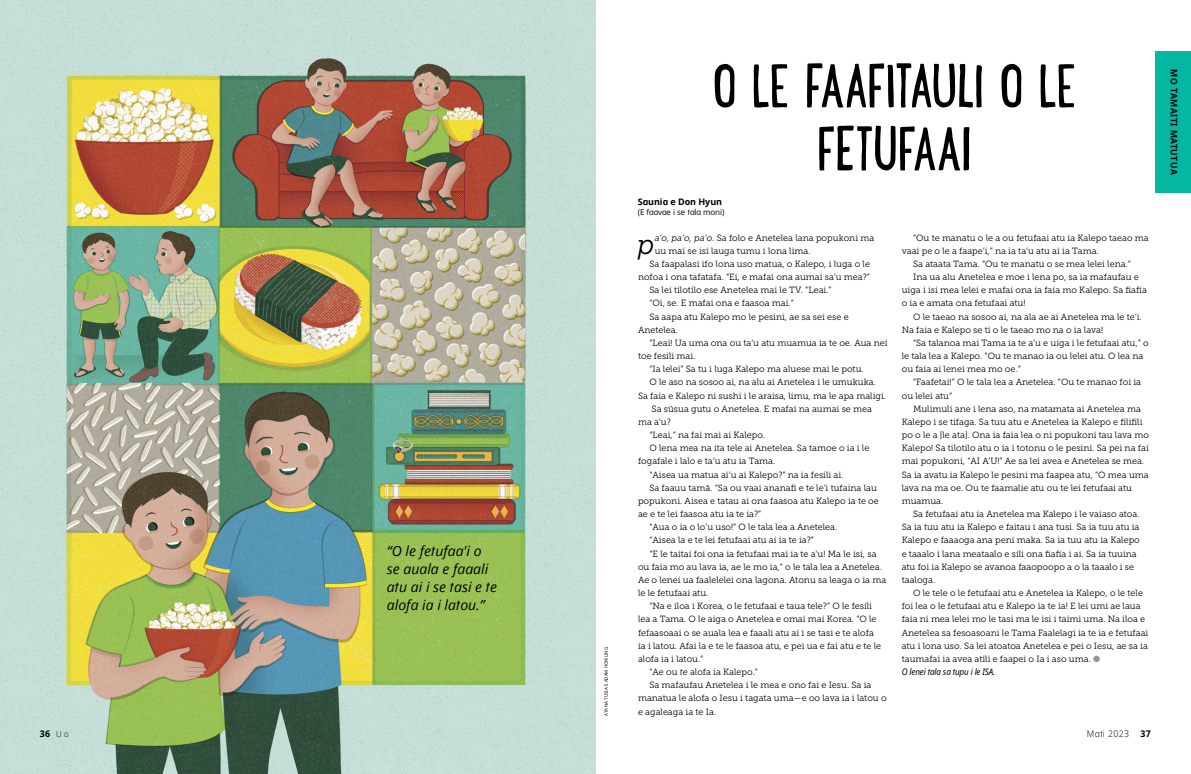
<style>
.page{position:relative;width:1191px;height:774px;background:#fff}
.page>*{position:absolute;margin:0;border:0;box-sizing:border-box;transform-origin:0 0}
.ARTCL_title{font:66px/63px "Lunch Box";letter-spacing:-.03em;color:#000;text-align:center}
.ARTCL_para_first{font:27.7px "Museo Slablds Lat 300 Italic";color:#000}
.ARTCL_kicker{font:italic 14px/18px "Dots Solidlds Lat";color:#000}
.t1{font:300 9.2px "Dots Solidlds Lat";letter-spacing:.05em;color:#000;scale:.95 1}
.t2{font:700 9.2px "Dots Solidlds Lat";color:#000;scale:.95 1}
.ARTCL_para{font:9px/13.2px "Museo Slablds Lat 300";color:#000}
.ARTCL_para_first-2{font:9px/13.2px "Museo Slablds Lat 300";color:#000}
.POP_para{font:italic 9px "Dots Solid Condlds Lat";letter-spacing:-.01em;color:#000}
.ARTCL-BY_para_first{font:700 9px "Dots Solidlds Lat";letter-spacing:.06em;color:#000;scale:.95 1}
.ARTCL-BY_para_first-2{font:700 9px "Dots Solidlds Lat";letter-spacing:-.005em;color:#000}
.ARTCL-BY_para{font:8px "Dots Solidlds Lat";letter-spacing:-.005em;color:#000}
.FIGimg-CRDT_para{font:4.5px "Dots Solidlds Lat";color:#000}
.s1{font-family:"Museo Slablds Lat 300 Italic"}
.s2{font-family:"Ding P Ilds Dpi";color:#939598}
.s3{font-weight:300;font-size:8.2px}
.s4{font-weight:700}
</style>
<div class="page">
<div style="left:1155px;top:51px;width:36px;height:142px;background:#05b6a3"></div>
<img style="left:0;top:0;width:596px;height:774px">
<img style="left:391px;top:440px;width:23px;height:14px">
<p class="ARTCL_title" style="left:712px;top:52px;width:366px">O LE FAAFITAULI O LE<br>FETUFAAI</p>
<p class="ARTCL_kicker" style="left:387px;top:542px;width:112px">“O le fetufaa'i o se auala e faaali atu ai i se tasi e te alofa ia i latou.”</p>
<p class="FIGimg-CRDT_para" style="left:603px;top:716px;width:71px;rotate:-90deg">ATA NA TUSIA E ADAM HOWLING</p>
<p class="ARTCL-BY_para_first-2" style="left:638px;top:195px;width:86px">Saunia e Don Hyun</p>
<p class="ARTCL-BY_para" style="left:638px;top:207px;width:88px">(E faavae i se tala moni)</p>
<p class="ARTCL_para_first" style="left:637px;top:223px;width:19px">p</p>
<p class="ARTCL_para_first-2" style="left:654px;top:230px;width:221px"><span class="s1">a’o, pa’o, pa’o.</span> Sa folo e Anetelea lana popukoni ma uu mai se isi lauga tumu i lona lima.</p>
<p class="ARTCL_para" style="left:638px;top:257px;width:233px;text-align:right">Sa faapalasi ifo lona uso matua, o Kalepo, i luga o le nofoa i ona tafatafa. “Ei, e mafai ona aumai sa’u mea?”</p>
<p class="ARTCL_para" style="left:649px;top:283px;width:184px">Sa lei tilotilo ese Anetelea mai le TV. “Leai.”</p>
<p class="ARTCL_para" style="left:649px;top:296px;width:146px">“Oi, se. E mafai ona e faasoa mai.”</p>
<p class="ARTCL_para" style="left:638px;top:309px;width:212px;text-indent:11px">Sa aapa atu Kalepo mo le pesini, ae sa sei ese e<br>Anetelea.</p>
<p class="ARTCL_para" style="left:638px;top:336px;width:251px;text-indent:11px">“Leai! Ua uma ona ou ta’u atu muamua ia te oe. Aua nei toe fesili mai.</p>
<p class="ARTCL_para" style="left:649px;top:362px;width:216px">“Ia lelei” Sa tu i luga Kalepo ma aluese mai le potu.</p>
<p class="ARTCL_para" style="left:638px;top:375px;width:249px;text-align:center">O le aso na sosoo ai, na alu ai Anetelea i le umukuka.<br>Sa faia e Kalepo ni sushi i le araisa, limu, ma le apa maligi.</p>
<p class="ARTCL_para" style="left:638px;top:402px;width:235px;text-indent:14px">Sa sūsua gutu o Anetelea. E mafai na aumai se mea ma a’u?</p>
<p class="ARTCL_para" style="left:649px;top:428px;width:117px">“Leai,” na fai mai ai Kalepo.</p>
<p class="ARTCL_para" style="left:638px;top:441px;width:233px;text-indent:11px">O lena mea na ita tele ai Anetelea. Sa tamoe o ia i le fogafale i lalo e ta’u atu ia Tama.</p>
<p class="ARTCL_para" style="left:649px;top:467px;width:196px">“Aisea ua matua ai’u ai Kalepo?” na ia fesili ai.</p>
<p class="ARTCL_para" style="left:638px;top:481px;width:242px;text-indent:11px">Sa faauu tamā. “Sa ou vaai ananafi e te le’i tufaina lau popukoni. Aisea e tatau ai ona faasoa atu Kalepo ia te oe ae e te lei faasoa atu ia te ia?”</p>
<p class="ARTCL_para" style="left:649px;top:520px;width:189px">“Aua o ia o lo’u uso!” O le tala lea a Anetelea.</p>
<p class="ARTCL_para" style="left:649px;top:533px;width:166px">“Aisea la e te lei fetufaai atu ai ia te ia?”</p>
<p class="ARTCL_para" style="left:638px;top:546px;width:250px;text-indent:11px">“E le taitai foi ona ia fetufaai mai ia te a’u! Ma le isi, sa ou faia mo au lava ia, ae le mo ia,” o le tala lea a Anetelea.<br>Ae o lenei ua faalelelei ona lagona. Atonu sa leaga o ia ma le le fetufaai atu.</p>
<p class="ARTCL_para" style="left:638px;top:599px;width:245px;text-indent:11px">“Na e iloa i Korea, o le fetufaai e taua tele?” O le fesili lea a Tama. O le aiga o Anetelea e omai mai Korea. “O le fefaasoaai o se auala lea e faaali atu ai i se tasi e te alofa ia i latou. Afai la e te le faasoa atu, e pei ua e fai atu e te le alofa ia i latou.”</p>
<p class="ARTCL_para" style="left:649px;top:665px;width:110px">“Ae ou <span class="s1">te</span> alofa ia Kalepo.”</p>
<p class="ARTCL_para" style="left:638px;top:678px;width:250px;text-indent:11px">Sa mafaufau Anetelea i le mea e ono fai e Iesu. Sa ia manatua le alofa o Iesu i tagata uma—e oo lava ia i latou o e agaleaga ia te Ia.</p>
<p class="ARTCL_para" style="left:901px;top:230px;width:248px;text-indent:11px">“Ou te manatu o le a ou fetufaai atu ia Kalepo taeao ma vaai pe o le a faape’i,” na ia ta’u atu ai ia Tama.</p>
<p class="ARTCL_para" style="left:913px;top:257px;width:219px">Sa ataata Tama. “Ou te manatu o se mea lelei lena.”</p>
<p class="ARTCL_para" style="left:901px;top:270px;width:247px;text-indent:11px">Ina ua alu Anetelea e moe i lena po, sa ia mafaufau e uiga i isi mea lelei e mafai ona ia faia mo Kalepo. Sa fiafia o ia e amata ona fetufaai atu!</p>
<p class="ARTCL_para" style="left:901px;top:309px;width:241px;text-indent:11px">O le taeao na sosoo ai, na ala ae ai Anetelea ma le te’i.<br>Na faia e Kalepo se ti o le taeao mo na o ia lava!</p>
<p class="ARTCL_para" style="left:901px;top:336px;width:248px;text-indent:11px">“Sa talanoa mai Tama ia te a’u e uiga i le fetufaai atu,” o le tala lea a Kalepo. “Ou te manao ia ou lelei atu. O lea na ou faia ai lenei mea mo oe.”</p>
<p class="ARTCL_para" style="left:901px;top:375px;width:241px;text-indent:11px">“Faafetai!” O le tala lea a Anetelea. “Ou te manao foi ia ou lelei atu”</p>
<p class="ARTCL_para" style="left:901px;top:402px;width:249px;text-indent:11px">Mulimuli ane i lena aso, na matamata ai Anetelea ma Kalepo i se tifaga. Sa tuu atu e Anetelea ia Kalepo e filifili po o le a [le ata]. Ona ia faia lea o ni popukoni tau lava mo Kalepo! Sa tilotilo atu o ia i totonu o le pesini. Sa pei na fai mai popukoni, “AI A’U!” Ae sa lei avea e Anetelea se mea.<br>Sa ia avatu ia Kalepo le pesini ma faapea atu, “O mea uma lava na ma oe. Ou te faamalie atu ou te lei fetufaai atu muamua.</p>
<p class="ARTCL_para" style="left:901px;top:507px;width:240px;text-indent:11px">Sa fetufaai atu ia Anetelea ma Kalepo i le vaiaso atoa.<br>Sa ia tuu atu ia Kalepo e faitau i ana tusi. Sa ia tuu atu ia Kalepo e faaaoga ana peni maka. Sa ia tuu atu ia Kalepo e taaalo i lana meataalo e sili ona fiafia i ai. Sa ia tuuina atu foi ia Kalepo se avanoa faaopoopo a o la taaalo i se taaloga.</p>
<p class="ARTCL_para" style="left:901px;top:586px;width:248px;text-indent:11px">O le tele o le fetufaai atu e Anetelea ia Kalepo, o le tele foi lea o le fetufaai atu e Kalepo ia te ia! E lei umi ae laua faia ni mea lelei mo le tasi ma le isi i taimi uma. Na iloa e Anetelea sa fesoasoani le Tama Faalelagi ia te ia e fetufaai atu i lona uso. Sa lei atoatoa Anetelea e pei o Iesu, ae sa ia taumafai ia avea atili e faapei o Ia i aso uma. <span class="s2">●</span></p>
<p class="POP_para" style="left:901px;top:665px;width:95px">O lenei tala sa tupu i le ISA.</p>
<p class="t2" style="left:40px;top:727px;width:32px">36 <span class="s3">Uo</span></p>
<p class="t1" style="left:1086px;top:727px;width:69px">Mati 2023 <span class="s4">37</span></p>
<p class="ARTCL-BY_para_first" style="left:1180px;top:69px;width:112px;rotate:90deg">MO TAMAITI MATUTUA</p>
</div>
